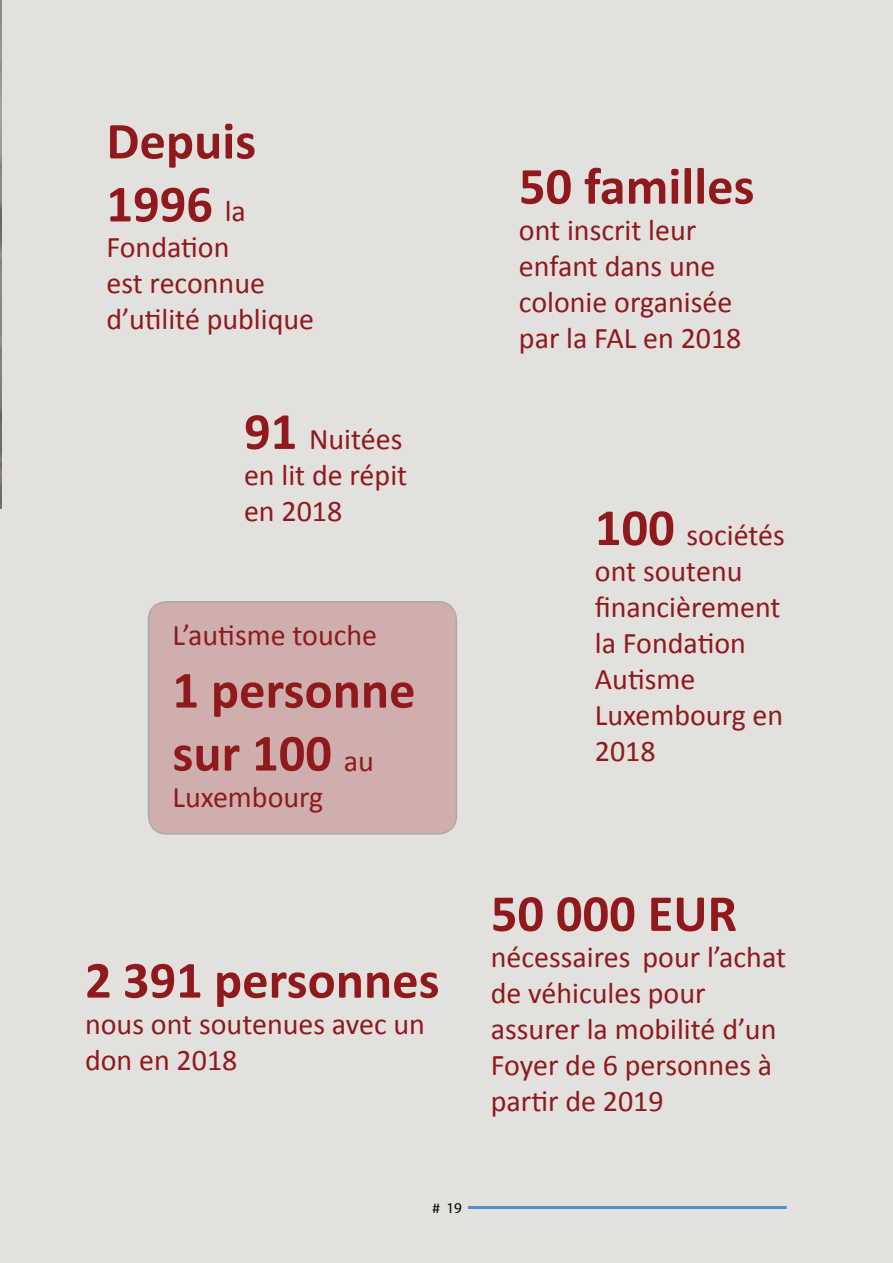
<style>
.page{position:relative;width:893px;height:1263px;background:#fff}
.page>*{position:absolute;margin:0;border:0;box-sizing:border-box;transform-origin:0 0}
.t1{font:700 52.5px/63px "Calibri";color:#90191c}
.t2{font:30px/36px "Calibri";color:#90191c}
.t3{font:15px "Myriad Pro";color:#000}
.s1{font-weight:400;font-size:30px}
.s2{font-weight:700;font-size:52.5px}
.s3{font-family:"Calibri"}
</style>
<div class="page">
<img style="left:0;top:0;width:1px;height:508px">
<div style="left:1px;top:0;width:892px;height:1263px;background:#e3e1de"></div>
<div style="left:149px;top:602px;width:307px;height:232px;background:#ceafae;border-radius:18px"></div>
<div style="left:148px;top:601px;width:309px;height:233px;border:2px solid #000;border-radius:18px"></div>
<hr style="left:468px;top:1206px;width:319px;height:3px;background:#5091cd">
<h1 class="t1" style="left:106px;top:109px;width:151px">Depuis<br>1996 <span class="s1">la</span></h1>
<p class="t2" style="left:106px;top:230px;width:209px">Fondation<br>est reconnue d’utilité publique</p>
<p class="t2" style="left:244px;top:421px;width:165px"><span class="s2">91</span> Nuitées en lit de répit en 2018</p>
<p class="t2" style="left:172px;top:617px;width:206px">L’autisme touche</p>
<h1 class="t1" style="left:172px;top:659px;width:245px">1 personne sur 100 <span class="s1">au</span></h1>
<p class="t2" style="left:172px;top:779px;width:152px">Luxembourg</p>
<h1 class="t1" style="left:85px;top:949px;width:356px">2 391 personnes</h1>
<p class="t2" style="left:85px;top:1006px;width:341px">nous ont soutenues avec un don en 2018</p>
<h1 class="t1" style="left:519px;top:155px;width:237px">50 familles</h1>
<p class="t2" style="left:519px;top:212px;width:224px">ont inscrit leur enfant dans une colonie organisée par la FAL en 2018</p>
<p class="t2" style="left:595px;top:517px;width:191px"><span class="s2">100</span> sociétés ont soutenu financièrement la Fondation<br>Autisme<br>Luxembourg en<br>2018</p>
<h1 class="t1" style="left:491px;top:882px;width:248px">50 000 EUR</h1>
<p class="t2" style="left:491px;top:939px;width:297px">nécessaires pour l’achat de véhicules pour assurer la mobilité d’un<br>Foyer de 6 personnes à partir de 2019</p>
<p class="t3" style="left:433px;top:1198px;width:31px"><span class="s3">#</span> 19</p>
</div>
